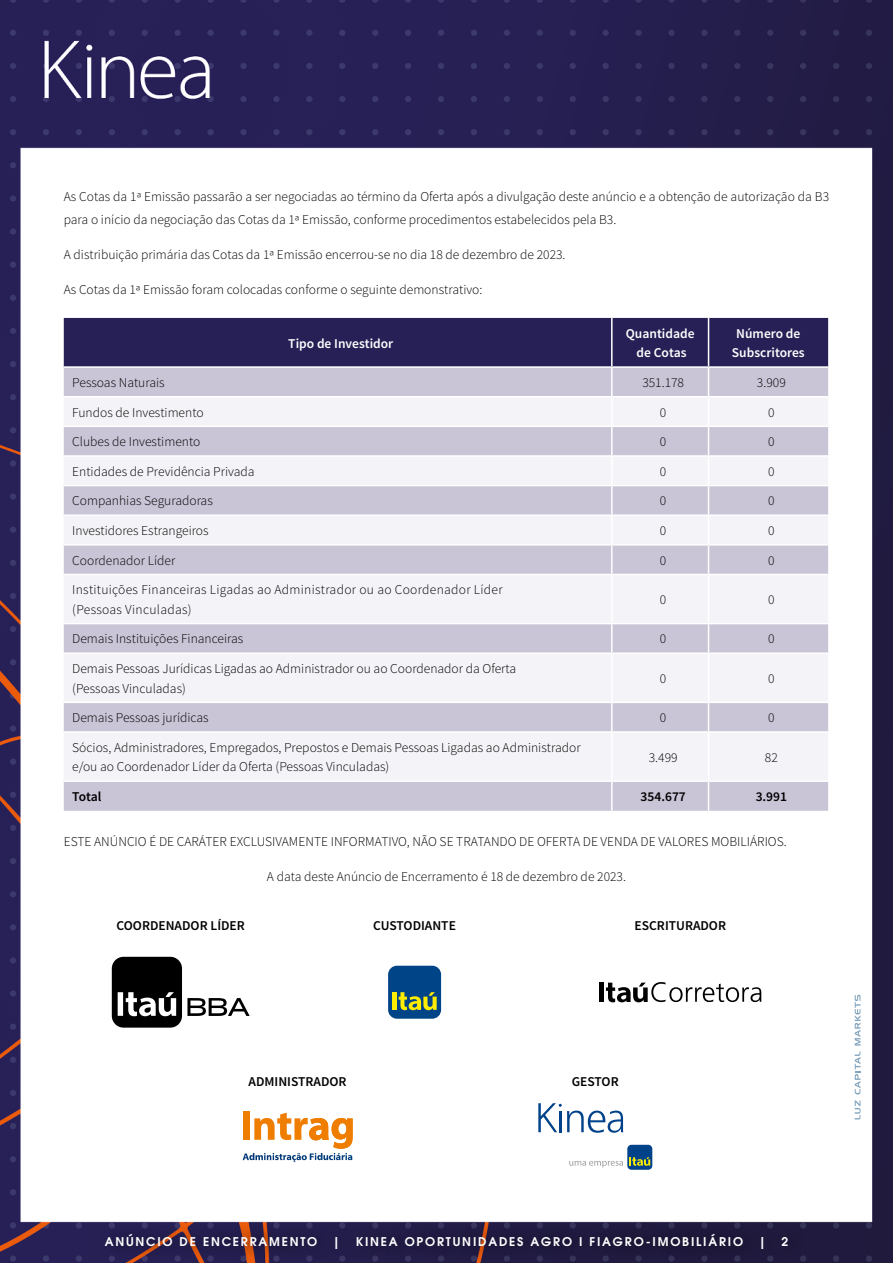
<style>
.page{position:relative;width:893px;height:1263px;background:#fff}
.page>*{position:absolute;margin:0;border:0;box-sizing:border-box;transform-origin:0 0}
.t1{font:300 13.5px/19.5px "Source Sans Pro";color:#000}
.t2{font:300 13.5px/19.5px "Source Sans Pro";letter-spacing:.02em;color:#000}
.t3{font:600 13.5px "Source Sans Pro";color:#000}
.t4{font:600 13.5px/19.5px "Source Sans Pro";color:#fff;text-align:center}
.t5{font:600 12px "ITC Avant Garde Pro";letter-spacing:.15em;color:#fff}
</style>
<div class="page">
<img style="left:0;top:0;width:893px;height:1263px">
<div style="left:96px;top:1222px;width:709px;height:40px;background:#000;opacity:.75"></div>
<div style="left:64px;top:782px;width:764px;height:29px;background:#c9c4d6"></div>
<svg style="left:64px;top:575px;width:764px;height:205px;fill:#f4f3f7"></svg>
<svg style="left:64px;top:318px;width:764px;height:256px"></svg>
<hr style="left:64px;top:574px;width:548px;height:1px;background:#fff">
<hr style="left:612px;top:574px;width:96px;height:1px;background:#fff">
<hr style="left:611px;top:575px;width:2px;height:48px;background:#fff">
<hr style="left:708px;top:574px;width:120px;height:1px;background:#fff">
<hr style="left:708px;top:575px;width:1px;height:48px;background:#fff">
<hr style="left:64px;top:623px;width:548px;height:1px;background:#fff">
<hr style="left:612px;top:623px;width:96px;height:1px;background:#fff">
<hr style="left:611px;top:624px;width:2px;height:28px;background:#fff">
<hr style="left:708px;top:623px;width:120px;height:1px;background:#fff">
<svg style="left:708px;top:624px;width:1px;height:28px"></svg>
<hr style="left:64px;top:652px;width:548px;height:2px;background:#fff">
<hr style="left:612px;top:652px;width:96px;height:2px;background:#fff">
<hr style="left:611px;top:654px;width:2px;height:48px;background:#fff">
<hr style="left:708px;top:652px;width:120px;height:2px;background:#fff">
<hr style="left:708px;top:654px;width:1px;height:48px;background:#fff">
<hr style="left:64px;top:702px;width:548px;height:1px;background:#fff">
<hr style="left:612px;top:702px;width:96px;height:1px;background:#fff">
<hr style="left:611px;top:703px;width:2px;height:28px;background:#fff">
<hr style="left:708px;top:702px;width:120px;height:1px;background:#fff">
<svg style="left:708px;top:703px;width:1px;height:28px"></svg>
<hr style="left:64px;top:731px;width:548px;height:2px;background:#fff">
<hr style="left:612px;top:731px;width:96px;height:2px;background:#fff">
<hr style="left:611px;top:733px;width:2px;height:47px;background:#fff">
<hr style="left:708px;top:731px;width:120px;height:2px;background:#fff">
<hr style="left:708px;top:733px;width:1px;height:47px;background:#fff">
<hr style="left:64px;top:780px;width:548px;height:2px;background:#fff">
<hr style="left:612px;top:780px;width:96px;height:2px;background:#fff">
<hr style="left:611px;top:782px;width:2px;height:29px;background:#fff">
<hr style="left:708px;top:780px;width:120px;height:2px;background:#fff">
<svg style="left:708px;top:782px;width:1px;height:29px"></svg>
<svg style="left:112px;top:957px;width:138px;height:70px"></svg>
<div style="left:388px;top:966px;width:53px;height:53px;background:#048;border-radius:9px"></div>
<svg style="left:399px;top:992px;width:38px;height:18px"></svg>
<div style="left:392px;top:992px;width:5px;height:18px;background:#ffed00"></div>
<div style="left:599px;top:983px;width:5px;height:19px;background:#000"></div>
<svg style="left:606px;top:982px;width:155px;height:20px"></svg>
<div style="left:243px;top:1111px;width:7px;height:29px;background:#ef7d00"></div>
<svg style="left:243px;top:1113px;width:110px;height:49px"></svg>
<svg style="left:538px;top:1103px;width:85px;height:30px"></svg>
<div style="left:627px;top:1145px;width:25px;height:25px;background:#004289;border-radius:4px"></div>
<svg style="left:629px;top:1157px;width:21px;height:9px"></svg>
<svg style="left:569px;top:1161px;width:54px;height:6px"></svg>
<svg style="left:855px;top:1100px;width:5px;height:19px"></svg>
<svg style="left:855px;top:1051px;width:5px;height:43px"></svg>
<svg style="left:855px;top:995px;width:5px;height:50px"></svg>
<p class="t1" style="left:64px;top:186px;width:767px;line-height:22.4px">As Cotas da 1ª Emissão passarão a ser negociadas ao término da Oferta após a divulgação deste anúncio e a obtenção de autorização da B3 para o início da negociação das Cotas da 1ª Emissão, conforme procedimentos estabelecidos pela B3.</p>
<p class="t1" style="left:64px;top:245px;width:503px">A distribuição primária das Cotas da 1ª Emissão encerrou-se no dia 18 de dezembro de 2023.</p>
<p class="t1" style="left:64px;top:280px;width:420px">As Cotas da 1ª Emissão foram colocadas conforme o seguinte demonstrativo:</p>
<p class="t4" style="left:288px;top:334px;width:107px">Tipo de Investidor</p>
<p class="t4" style="left:626px;top:324px;width:70px">Quantidade de Cotas</p>
<p class="t4" style="left:732px;top:324px;width:74px">Número de<br>Subscritores</p>
<p class="t1" style="left:72px;top:373px;width:94px">Pessoas Naturais</p>
<p class="t1" style="left:642px;top:373px;width:43px">351.178</p>
<p class="t1" style="left:757px;top:373px;width:30px">3.909</p>
<p class="t1" style="left:72px;top:402px;width:133px">Fundos de Investimento</p>
<p class="t1" style="left:660px;top:402px;width:8px">0</p>
<p class="t1" style="left:768px;top:402px;width:8px">0</p>
<p class="t1" style="left:72px;top:432px;width:130px">Clubes de Investimento</p>
<p class="t1" style="left:660px;top:432px;width:8px">0</p>
<p class="t1" style="left:768px;top:432px;width:8px">0</p>
<p class="t1" style="left:72px;top:462px;width:184px">Entidades de Previdência Privada</p>
<p class="t1" style="left:660px;top:462px;width:8px">0</p>
<p class="t1" style="left:768px;top:462px;width:8px">0</p>
<p class="t1" style="left:72px;top:491px;width:142px">Companhias Seguradoras</p>
<p class="t1" style="left:660px;top:491px;width:8px">0</p>
<p class="t1" style="left:768px;top:491px;width:8px">0</p>
<p class="t1" style="left:72px;top:521px;width:138px">Investidores Estrangeiros</p>
<p class="t1" style="left:660px;top:521px;width:8px">0</p>
<p class="t1" style="left:768px;top:521px;width:8px">0</p>
<p class="t1" style="left:72px;top:550px;width:105px">Coordenador Líder</p>
<p class="t1" style="left:660px;top:550px;width:8px">0</p>
<p class="t1" style="left:768px;top:550px;width:8px">0</p>
<p class="t2" style="left:72px;top:580px;width:432px">Instituições Financeiras Ligadas ao Administrador ou ao Coordenador Líder (Pessoas Vinculadas)</p>
<p class="t1" style="left:660px;top:590px;width:8px">0</p>
<p class="t1" style="left:768px;top:590px;width:8px">0</p>
<p class="t1" style="left:72px;top:629px;width:173px">Demais Instituições Financeiras</p>
<p class="t1" style="left:660px;top:629px;width:8px">0</p>
<p class="t1" style="left:768px;top:629px;width:8px">0</p>
<p class="t1" style="left:72px;top:659px;width:445px">Demais Pessoas Jurídicas Ligadas ao Administrador ou ao Coordenador da Oferta (Pessoas Vinculadas)</p>
<p class="t1" style="left:660px;top:669px;width:8px">0</p>
<p class="t1" style="left:768px;top:669px;width:8px">0</p>
<p class="t1" style="left:72px;top:708px;width:138px">Demais Pessoas jurídicas</p>
<p class="t1" style="left:660px;top:708px;width:8px">0</p>
<p class="t1" style="left:768px;top:708px;width:8px">0</p>
<p class="t1" style="left:72px;top:738px;width:510px">Sócios, Administradores, Empregados, Prepostos e Demais Pessoas Ligadas ao Administrador e/ou ao Coordenador Líder da Oferta (Pessoas Vinculadas)</p>
<p class="t1" style="left:649px;top:747px;width:30px">3.499</p>
<p class="t1" style="left:765px;top:747px;width:14px">82</p>
<p class="t3" style="left:72px;top:788px;width:31px">Total</p>
<p class="t3" style="left:641px;top:788px;width:47px">354.677</p>
<p class="t3" style="left:756px;top:788px;width:33px">3.991</p>
<p class="t1" style="left:64px;top:831px;width:724px">ESTE ANÚNCIO É DE CARÁTER EXCLUSIVAMENTE INFORMATIVO, NÃO SE TRATANDO DE OFERTA DE VENDA DE VALORES MOBILIÁRIOS.</p>
<p class="t1" style="left:267px;top:867px;width:361px">A data deste Anúncio de Encerramento é 18 de dezembro de 2023.</p>
<p class="t3" style="left:116px;top:917px;width:130px">COORDENADOR LÍDER</p>
<p class="t3" style="left:373px;top:917px;width:84px">CUSTODIANTE</p>
<p class="t3" style="left:634px;top:917px;width:93px">ESCRITURADOR</p>
<p class="t3" style="left:249px;top:1073px;width:100px">ADMINISTRADOR</p>
<p class="t3" style="left:572px;top:1073px;width:49px">GESTOR</p>
<p class="t5" style="left:105px;top:1234px;width:214px">ANÚNCIO DE ENCERRAMENTO</p>
<p class="t5" style="left:333px;top:1234px;width:9px">|</p>
<p class="t5" style="left:356px;top:1234px;width:389px">KINEA OPORTUNIDADES AGRO I FIAGRO-IMOBILIÁRIO</p>
<p class="t5" style="left:759px;top:1234px;width:9px">|</p>
<p class="t5" style="left:781px;top:1234px;width:8px">2</p>
</div>
